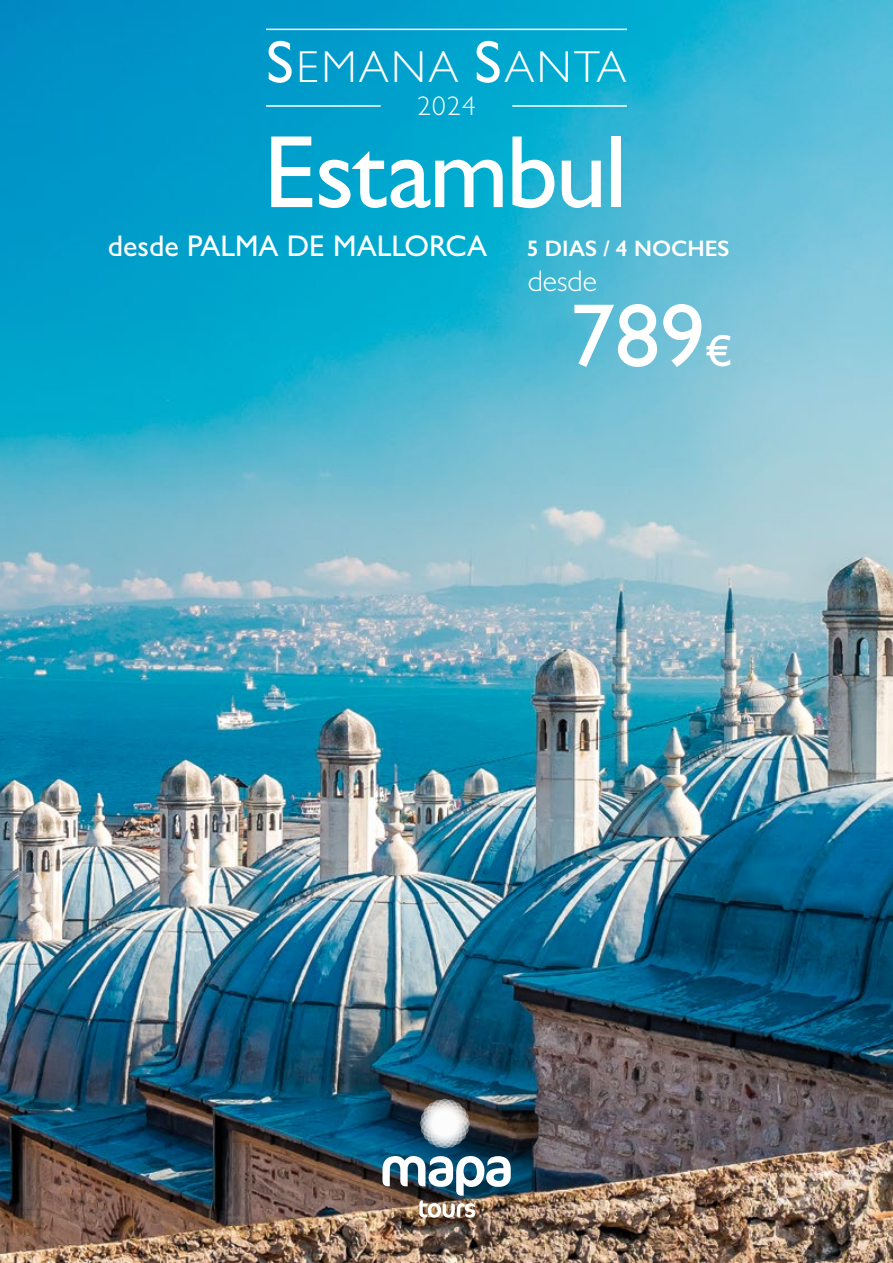
<style>
.page{position:relative;width:893px;height:1263px;background:#fff}
.page>*{position:absolute;margin:0;border:0;box-sizing:border-box;transform-origin:0 0}
.t1{font:500 103.5px "Gill Sans";letter-spacing:-.025em;color:#fff}
.t2{font:500 90px "Gill Sans";color:#fff}
.t3{font:300 45px "Gill Sans";letter-spacing:.05em;color:#fff}
.t4{font:500 30px "Gill Sans";color:#fff}
.t5{font:300 30px "Gill Sans";color:#fff}
.t6{font:300 27px "Gill Sans";color:#fff}
.t7{font:600 22.5px "Gill Sans";color:#fff}
.s1{font-weight:500;font-size:60px}
.s2{font-size:45px}
</style>
<div class="page">
<img style="left:0;top:0;width:893px;height:1263px">
<svg style="left:421px;top:1100px;width:48px;height:47px"></svg>
<img style="left:382px;top:1156px;width:129px;height:62px">
<hr style="left:266px;top:105px;width:115px;height:2px;background:#fff">
<hr style="left:512px;top:105px;width:115px;height:2px;background:#fff">
<hr style="left:266px;top:29px;width:361px;height:1px;background:#fff">
<h3 class="t3" style="left:266px;top:40px;width:362px"><span class="s1">S</span>EMANA <span class="s1">S</span>ANTA</h3>
<p class="t6" style="left:417px;top:90px;width:60px">2024</p>
<h1 class="t1" style="left:263px;top:111px;width:365px">Estambul</h1>
<p class="t4" style="left:108px;top:228px;width:381px">desde PALMA DE MALLORCA</p>
<p class="t7" style="left:527px;top:235px;width:204px">5 DIAS / 4 NOCHES</p>
<p class="t5" style="left:528px;top:262px;width:71px">desde</p>
<h2 class="t2" style="left:570px;top:282px;width:164px">789<span class="s2">€</span></h2>
</div>
